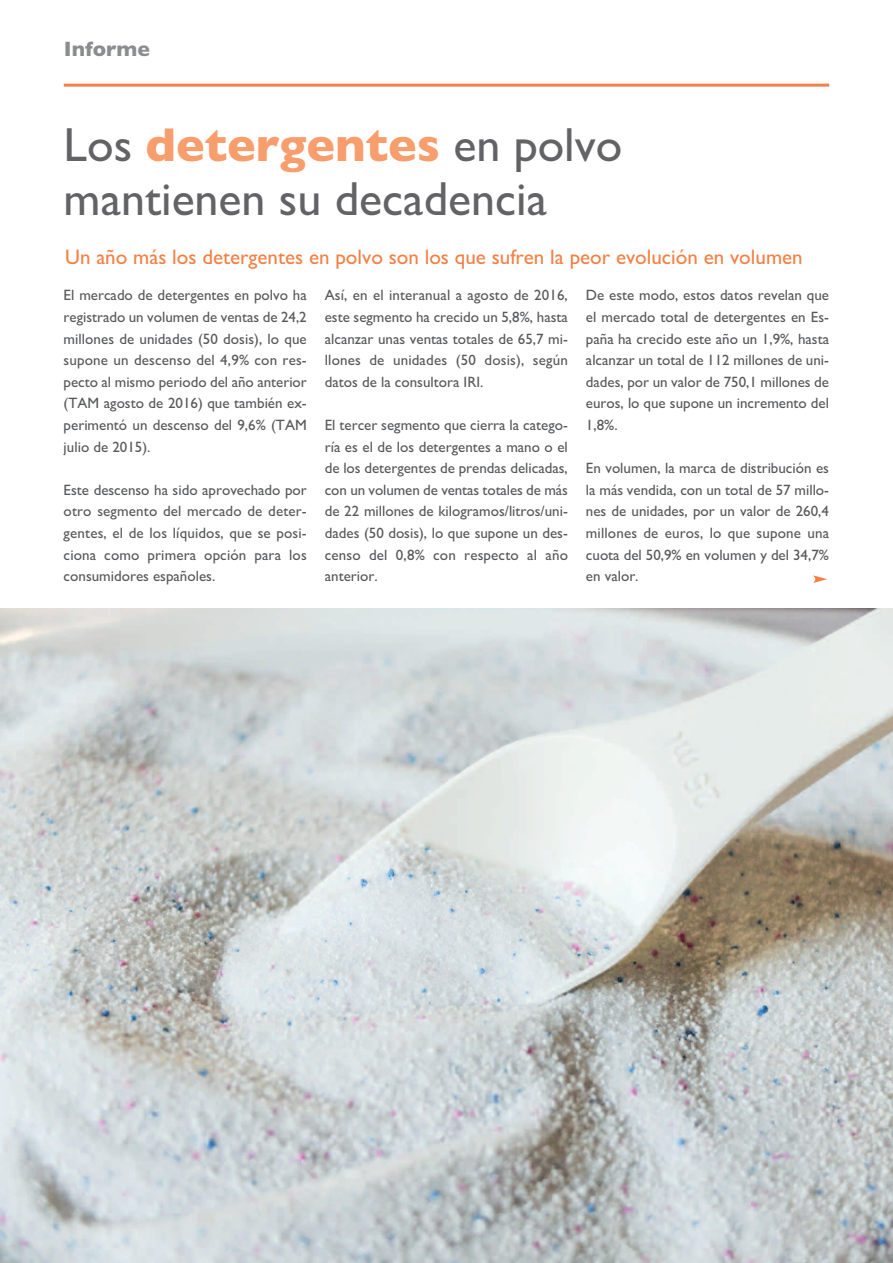
<style>
.page{position:relative;width:893px;height:1263px;background:#fff}
.page>*{position:absolute;margin:0;border:0;box-sizing:border-box;transform-origin:0 0}
.t1{font:48px/54px "Gill Sans";color:#636366}
.t2{font:21px "Gill Sans";color:#f48044}
.t3{font:700 21px "Gill Sans";color:#8a8c8f}
.t4{font:15px/21.6px "Gill Sans";color:#57585a;text-align:justify}
.s1{font-weight:700;color:#f89d6c}
</style>
<div class="page">
<hr style="left:64px;top:84px;width:765px;height:3px;background:#f48044">
<img style="left:0;top:608px;width:893px;height:655px">
<svg style="left:813px;top:575px;width:14px;height:8px"></svg>
<h2 class="t3" style="left:64px;top:36px;width:88px">Informe</h2>
<h1 class="t1" style="left:64px;top:117px;width:560px">Los <span class="s1">detergentes</span> en polvo mantienen su decadencia</h1>
<h2 class="t2" style="left:65px;top:245px;width:739px">Un año más los detergentes en polvo son los que sufren la peor evolución en volumen</h2>
<p class="t4" style="left:64px;top:284px;width:245px">El mercado de detergentes en polvo ha registrado un volumen de ventas de 24,2 millones de unidades (50 dosis), lo que supone un descenso del 4,9% con res&shy;pecto al mismo periodo del año anterior (TAM agosto de 2016) que también ex&shy;perimentó un descenso del 9,6% (TAM julio de 2015).</p>
<p class="t4" style="left:64px;top:479px;width:245px">Este descenso ha sido aprovechado por otro segmento del mercado de deter&shy;gentes, el de los líquidos, que se posi&shy;ciona como primera opción para los consumidores españoles.</p>
<p class="t4" style="left:325px;top:284px;width:245px">Así, en el interanual a agosto de 2016, este segmento ha crecido un 5,8%, hasta alcanzar unas ventas totales de 65,7 mi&shy;llones de unidades (50 dosis), según datos de la consultora IRI.</p>
<p class="t4" style="left:325px;top:414px;width:245px">El tercer segmento que cierra la catego&shy;ría es el de los detergentes a mano o el de los detergentes de prendas delicadas, con un volumen de ventas totales de más de 22 millones de kilogramos/litros/uni&shy;dades (50 dosis), lo que supone un des&shy;censo del 0,8% con respecto al año anterior.</p>
<p class="t4" style="left:586px;top:284px;width:245px">De este modo, estos datos revelan que el mercado total de detergentes en Es&shy;paña ha crecido este año un 1,9%, hasta alcanzar un total de 112 millones de uni&shy;dades, por un valor de 750,1 millones de euros, lo que supone un incremento del 1,8%.</p>
<p class="t4" style="left:586px;top:457px;width:245px">En volumen, la marca de distribución es la más vendida, con un total de 57 millo&shy;nes de unidades, por un valor de 260,4 millones de euros, lo que supone una cuota del 50,9% en volumen y del 34,7% en valor.</p>
</div>
